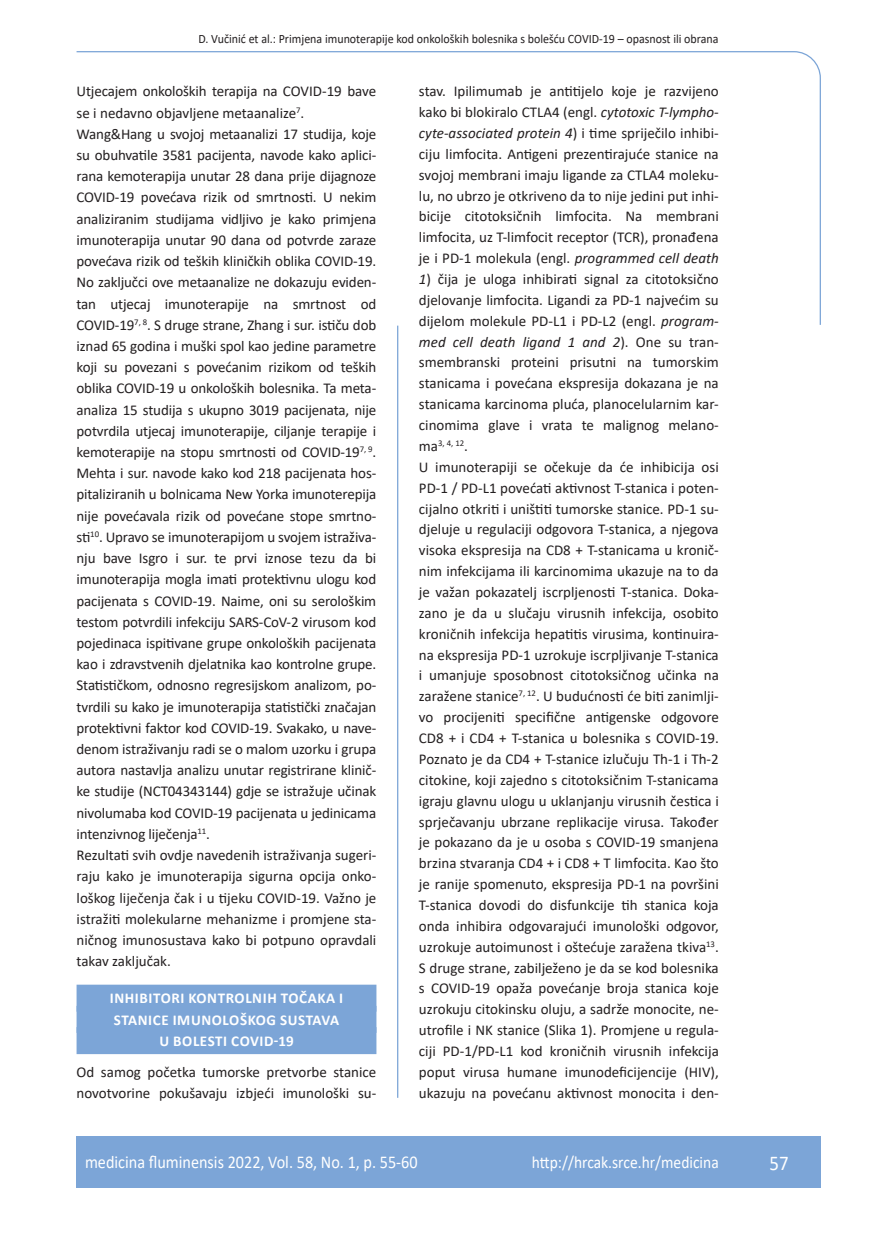
<style>
.page{position:relative;width:872px;height:1234px;background:#fff}
.page>*{position:absolute;margin:0;border:0;box-sizing:border-box;transform-origin:0 0}
.t1{font:21px "Calibri";color:#fff;scale:.9 1}
.t2{font:18px "Calibri";color:#fff;scale:.9 1}
.t3{font:17.25px "Calibri";color:#fff;scale:.9 1}
.osnovni_tekst{font:15px/20.9px "Calibri";color:#231f20;text-align:justify}
.naslov_ruler{font:700 15px "Calibri";letter-spacing:.04em;color:#fff}
.glava{font:12.75px "Calibri";color:#231f20;scale:.94 1}
.osnovni_tekst-2{font:8.7px "Calibri";color:#231f20}
.s1{font-style:italic}
.s2{font-size:15px}
</style>
<div class="page">
<svg style="left:76px;top:51px;width:745px;height:275px"></svg>
<hr style="left:397px;top:325px;width:1px;height:772px;background:#7ca5d7">
<div style="left:77px;top:1135px;width:744px;height:51px;background:#7ca5d7"></div>
<div style="left:77px;top:984px;width:299px;height:27px;background:#7ca5d7"></div>
<div style="left:77px;top:1005px;width:299px;height:27px;background:#7ca5d7"></div>
<div style="left:77px;top:1026px;width:299px;height:27px;background:#7ca5d7"></div>
<p class="glava" style="left:198px;top:29px;width:555px">D. Vučinić et al.: Primjena imunoterapije kod onkoloških bolesnika s bolešću COVID-19 – opasnost ili obrana</p>
<p class="osnovni_tekst" style="left:77px;top:80px;width:301px">Utjecajem onkoloških terapija na COVID-19 bave se i nedavno objavljene metaanalize<sup>7</sup>.</p>
<p class="osnovni_tekst" style="left:77px;top:123px;width:301px">Wang&amp;Hang u svojoj metaanalizi 17 studija, koje su obuhvatile 3581 pacijenta, navode kako aplici&shy;rana kemoterapija unutar 28 dana prije dijagnoze COVID-19 povećava rizik od smrtnosti. U nekim analiziranim studijama vidljivo je kako primjena imunoterapija unutar 90 dana od potvrde zaraze povećava rizik od teških kliničkih oblika COVID-19.<br>No zaključci ove metaanalize ne dokazuju eviden&shy;tan utjecaj imunoterapije na smrtnost od COVID-19<sup>7,</sup> <sup>8</sup>. S druge strane, Zhang i sur. ističu dob iznad 65 godina i muški spol kao jedine parametre koji su povezani s povećanim rizikom od teških oblika COVID-19 u onkoloških bolesnika. Ta meta&shy;analiza 15 studija s ukupno 3019 pacijenata, nije potvrdila utjecaj imunoterapije, ciljanje terapije i kemoterapije na stopu smrtnosti od COVID-19<sup>7,</sup> <sup>9</sup>.<br>Mehta i sur. navode kako kod 218 pacijenata hos&shy;pitaliziranih u bolnicama New Yorka imunoterepija nije povećavala rizik od povećane stope smrtno&shy;sti<sup>10</sup>. Upravo se imunoterapijom u svojem istraživa&shy;nju bave Isgro i sur. te prvi iznose tezu da bi imunoterapija mogla imati protektivnu ulogu kod pacijenata s COVID-19. Naime, oni su serološkim testom potvrdili infekciju SARS-CoV-2 virusom kod pojedinaca ispitivane grupe onkoloških pacijenata kao i zdravstvenih djelatnika kao kontrolne grupe.<br>Statističkom, odnosno regresijskom analizom, po&shy;tvrdili su kako je imunoterapija statistički značajan protektivni faktor kod COVID-19. Svakako, u nave&shy;denom istraživanju radi se o malom uzorku i grupa autora nastavlja analizu unutar registrirane klinič&shy;ke studije (NCT04343144) gdje se istražuje učinak nivolumaba kod COVID-19 pacijenata u jedinicama intenzivnog liječenja<sup>11</sup>.</p>
<p class="osnovni_tekst" style="left:77px;top:844px;width:301px">Rezultati svih ovdje navedenih istraživanja sugeri&shy;raju kako je imunoterapija sigurna opcija onko&shy;loškog liječenja čak i u tijeku COVID-19. Važno je istražiti molekularne mehanizme i promjene sta&shy;ničnog imunosustava kako bi potpuno opravdali takav zaključak.</p>
<p class="naslov_ruler" style="left:110px;top:987px;width:235px">INHIBITORI KONTROLNIH TOČAKA I</p>
<p class="naslov_ruler" style="left:114px;top:1008px;width:227px">STANICE IMUNOLOŠKOG SUSTAVA</p>
<p class="naslov_ruler" style="left:159px;top:1030px;width:136px">U BOLESTI COVID-19</p>
<p class="osnovni_tekst" style="left:77px;top:1060px;width:301px">Od samog početka tumorske pretvorbe stanice novotvorine pokušavaju izbjeći imunološki su-</p>
<p class="osnovni_tekst" style="left:419px;top:81px;width:301px">stav. Ipilimumab je antitijelo koje je razvijeno kako bi blokiralo CTLA4 (engl. <span class="s1">cytotoxic T-lympho&shy;cyte-associated protein 4</span>) i time spriječilo inhibi&shy;ciju limfocita. Antigeni prezentirajuće stanice na svojoj membrani imaju ligande za CTLA4 moleku&shy;lu, no ubrzo je otkriveno da to nije jedini put inhi&shy;bicije citotoksičnih limfocita. Na membrani limfocita, uz T-limfocit receptor (TCR), pronađena je i PD-1 molekula (engl. <span class="s1">programmed cell death</span></p>
<p class="osnovni_tekst" style="left:419px;top:268px;width:301px"><span class="s1">1</span>) čija je uloga inhibirati signal za citotoksično djelovanje limfocita. Ligandi za PD-1 najvećim su dijelom molekule PD-L1 i PD-L2 (engl. <span class="s1">program&shy;med cell death ligand 1 and 2</span>). One su tran&shy;smembranski proteini prisutni na tumorskim stanicama i povećana ekspresija dokazana je na stanicama karcinoma pluća, planocelularnim kar&shy;cinomima glave i vrata te malignog melano-</p>
<p class="osnovni_tekst-2" style="left:419px;top:437px;width:50px"><span class="s2">ma</span>3, 4, 12<span class="s2">.</span></p>
<p class="osnovni_tekst" style="left:419px;top:456px;width:301px">U imunoterapiji se očekuje da će inhibicija osi PD-1 / PD-L1 povećati aktivnost T-stanica i poten&shy;cijalno otkriti i uništiti tumorske stanice. PD-1 su&shy;djeluje u regulaciji odgovora T-stanica, a njegova visoka ekspresija na CD8 + T-stanicama u kronič&shy;nim infekcijama ili karcinomima ukazuje na to da je važan pokazatelj iscrpljenosti T-stanica. Doka&shy;zano je da u slučaju virusnih infekcija, osobito kroničnih infekcija hepatitis virusima, kontinuira&shy;na ekspresija PD-1 uzrokuje iscrpljivanje T-stanica i umanjuje sposobnost citotoksičnog učinka na zaražene stanice<sup>7,</sup> <sup>12</sup>. U budućnosti će biti zanimlji&shy;vo procijeniti specifične antigenske odgovore CD8 + i CD4 + T-stanica u bolesnika s COVID-19.<br>Poznato je da CD4 + T-stanice izlučuju Th-1 i Th-2 citokine, koji zajedno s citotoksičnim T-stanicama igraju glavnu ulogu u uklanjanju virusnih čestica i sprječavanju ubrzane replikacije virusa. Također je pokazano da je u osoba s COVID-19 smanjena brzina stvaranja CD4 + i CD8 + T limfocita. Kao što je ranije spomenuto, ekspresija PD-1 na površini T-stanica dovodi do disfunkcije tih stanica koja onda inhibira odgovarajući imunološki odgovor, uzrokuje autoimunost i oštećuje zaražena tkiva<sup>13</sup>.<br>S druge strane, zabilježeno je da se kod bolesnika s COVID-19 opaža povećanje broja stanica koje uzrokuju citokinsku oluju, a sadrže monocite, ne&shy;utrofile i NK stanice (Slika 1). Promjene u regula&shy;ciji PD-1/PD-L1 kod kroničnih virusnih infekcija poput virusa humane imunodeficijencije (HIV), ukazuju na povećanu aktivnost monocita i den-</p>
<p class="t2" style="left:85px;top:1149px;width:371px">medicina fluminensis 2022, Vol. 58, No. 1, p. 55-60</p>
<p class="t3" style="left:532px;top:1150px;width:209px">http://hrcak.srce.hr/medicina</p>
<p class="t1" style="left:769px;top:1147px;width:23px">57</p>
</div>
